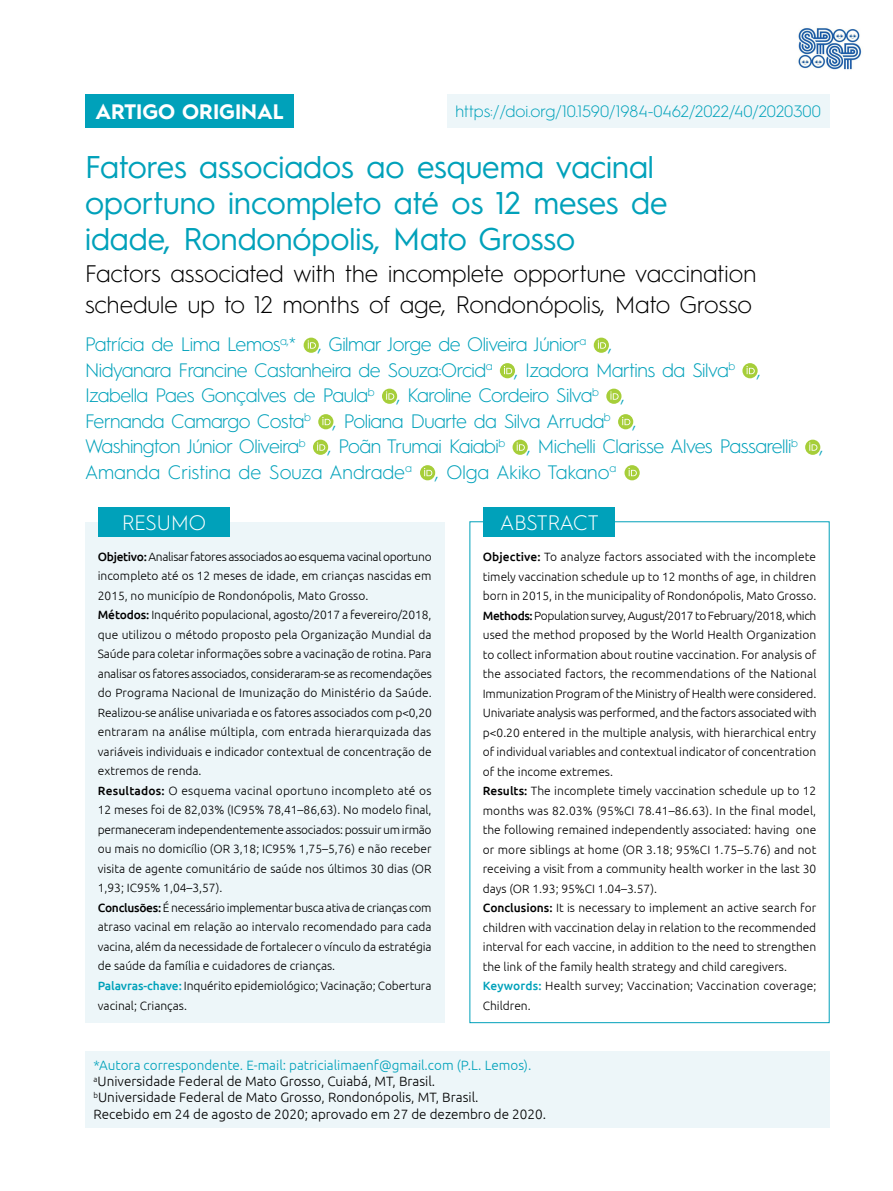
<style>
.page{position:relative;width:893px;height:1191px;background:#fff}
.page>*{position:absolute;margin:0;border:0;box-sizing:border-box;transform-origin:0 0}
.t1{font:31.5px/36px "Hurme Geometric Sans 1";color:#00a1ba}
.t2{font:300 24px/31.5px "Hurme Geometric Sans 1";color:#000}
.t3{font:300 21px "Hurme Geometric Sans 1";letter-spacing:-.005em;color:#fff}
.t4{font:700 21px "Hurme Geometric Sans 1";color:#fff}
.t5{font:300 19.5px/25.5px "Hurme Geometric Sans 1";letter-spacing:-.025em;color:#00a1ba}
.t6{font:300 16.5px "Hurme Geometric Sans 1";color:#00a1ba}
.t7{font:300 13.5px/16.2px "Ubuntu";color:#000}
.t8{font:300 12px/19.5px "Ubuntu";color:#000}
.s1{font-weight:500}
.s2{font-weight:500;color:#00a1ba}
.s3{color:#00a1ba}
</style>
<div class="page">
<div style="left:85px;top:522px;width:359px;height:500px;background:#edf6f9"></div>
<div style="left:98px;top:507px;width:132px;height:29px;background:#00a1ba"></div>
<div style="left:483px;top:507px;width:132px;height:29px;background:#00a1ba"></div>
<div style="left:85px;top:1051px;width:744px;height:76px;background:#edf6f9"></div>
<svg style="left:304px;top:337px;width:15px;height:16px"></svg>
<svg style="left:308px;top:340px;width:8px;height:9px"></svg>
<svg style="left:594px;top:337px;width:15px;height:16px"></svg>
<svg style="left:598px;top:340px;width:8px;height:9px"></svg>
<div style="left:500px;top:363px;width:15px;height:15px;background:#a6ce39;border-radius:50%"></div>
<svg style="left:504px;top:366px;width:8px;height:8px"></svg>
<svg style="left:742px;top:363px;width:16px;height:15px"></svg>
<svg style="left:746px;top:366px;width:9px;height:8px"></svg>
<svg style="left:382px;top:388px;width:15px;height:16px"></svg>
<svg style="left:386px;top:391px;width:8px;height:9px"></svg>
<svg style="left:606px;top:388px;width:15px;height:16px"></svg>
<svg style="left:610px;top:391px;width:9px;height:9px"></svg>
<svg style="left:318px;top:414px;width:15px;height:15px"></svg>
<svg style="left:322px;top:417px;width:9px;height:8px"></svg>
<svg style="left:618px;top:414px;width:15px;height:15px"></svg>
<svg style="left:622px;top:417px;width:8px;height:8px"></svg>
<svg style="left:313px;top:439px;width:15px;height:16px"></svg>
<svg style="left:317px;top:442px;width:8px;height:9px"></svg>
<svg style="left:513px;top:439px;width:15px;height:16px"></svg>
<svg style="left:517px;top:442px;width:8px;height:9px"></svg>
<svg style="left:805px;top:439px;width:15px;height:16px"></svg>
<svg style="left:809px;top:442px;width:8px;height:9px"></svg>
<svg style="left:420px;top:465px;width:15px;height:15px"></svg>
<svg style="left:424px;top:468px;width:8px;height:8px"></svg>
<svg style="left:624px;top:465px;width:16px;height:15px"></svg>
<svg style="left:629px;top:468px;width:8px;height:8px"></svg>
<div style="left:85px;top:94px;width:208px;height:33px;background:#00a1ba"></div>
<div style="left:447px;top:94px;width:382px;height:33px;background:#edf6f9"></div>
<img style="left:798px;top:27px;width:64px;height:43px">
<h3 class="t4" style="left:95px;top:97px;width:190px">ARTIGO ORIGINAL</h3>
<h3 class="t6" style="left:455px;top:100px;width:367px">https://doi.org/10.1590/1984-0462/2022/40/2020300</h3>
<h1 class="t1" style="left:85px;top:147px;width:584px">Fatores associados ao esquema vacinal oportuno incompleto até os 12 meses de idade, Rondonópolis, Mato Grosso</h1>
<h2 class="t2" style="left:85px;top:256px;width:673px">Factors associated with the incomplete opportune vaccination schedule up to 12 months of age, Rondonópolis, Mato Grosso</h2>
<p class="t5" style="left:85px;top:330px;width:740px">Patrícia de Lima Lemos<sup>a,</sup>* , Gilmar Jorge de Oliveira Júnior<sup>a</sup> ,<br>Nidyanara Francine Castanheira de Souza:Orcid<sup>a</sup> , Izadora Martins da Silva<sup>b</sup> , Izabella Paes Gonçalves de Paula<sup>b</sup> , Karoline Cordeiro Silva<sup>b</sup> ,<br>Fernanda Camargo Costa<sup>b</sup> , Poliana Duarte da Silva Arruda<sup>b</sup> ,<br>Washington Júnior Oliveira<sup>b</sup> , Poãn Trumai Kaiabi<sup>b</sup> , Michelli Clarisse Alves Passarelli<sup>b</sup> , Amanda Cristina de Souza Andrade<sup>a</sup> , Olga Akiko Takano<sup>a</sup></p>
<h3 class="t3" style="left:122px;top:508px;width:85px">RESUMO</h3>
<h3 class="t3" style="left:500px;top:508px;width:100px">ABSTRACT</h3>
<p class="t8" style="left:98px;top:546px;width:336px"><span class="s1">Objetivo:</span> Analisar fatores associados ao esquema vacinal oportuno incompleto até os 12 meses de idade, em crianças nascidas em 2015, no município de Rondonópolis, Mato Grosso.<br><span class="s1">Métodos:</span> Inquérito populacional, agosto/2017 a fevereiro/2018, que utilizou o método proposto pela Organização Mundial da Saúde para coletar informações sobre a vacinação de rotina. Para analisar os fatores associados, consideraram-se as recomendações do Programa Nacional de Imunização do Ministério da Saúde.<br>Realizou-se análise univariada e os fatores associados com p&lt;0,20 entraram na análise múltipla, com entrada hierarquizada das variáveis individuais e indicador contextual de concentração de extremos de renda.<br><span class="s1">Resultados:</span> O esquema vacinal oportuno incompleto até os 12 meses foi de 82,03% (IC95% 78,41–86,63). No modelo final, permaneceram independentemente associados: possuir um irmão ou mais no domicílio (OR 3,18; IC95% 1,75–5,76) e não receber visita de agente comunitário de saúde nos últimos 30 dias (OR 1,93; IC95% 1,04–3,57).<br><span class="s1">Conclusões:</span> É necessário implementar busca ativa de crianças com atraso vacinal em relação ao intervalo recomendado para cada vacina, além da necessidade de fortalecer o vínculo da estratégia de saúde da família e cuidadores de crianças.<br><span class="s2">Palavras-chave:</span> Inquérito epidemiológico; Vacinação; Cobertura vacinal; Crianças.</p>
<p class="t8" style="left:483px;top:547px;width:335px"><span class="s1">Objective:</span> To analyze factors associated with the incomplete timely vaccination schedule up to 12 months of age, in children born in 2015, in the municipality of Rondonópolis, Mato Grosso.<br><span class="s1">Methods:</span> Population survey, August/2017 to February/2018, which used the method proposed by the World Health Organization to collect information about routine vaccination. For analysis of the associated factors, the recommendations of the National Immunization Program of the Ministry of Health were considered.<br>Univariate analysis was performed, and the factors associated with p&lt;0.20 entered in the multiple analysis, with hierarchical entry of individual variables and contextual indicator of concentration of the income extremes.<br><span class="s1">Results:</span> The incomplete timely vaccination schedule up to 12 months was 82.03% (95%CI 78.41–86.63). In the final model, the following remained independently associated: having one or more siblings at home (OR 3.18; 95%CI 1.75–5.76) and not receiving a visit from a community health worker in the last 30 days (OR 1.93; 95%CI 1.04–3.57).<br><span class="s1">Conclusions:</span> It is necessary to implement an active search for children with vaccination delay in relation to the recommended interval for each vaccine, in addition to the need to strengthen the link of the family health strategy and child caregivers.<br><span class="s2">Keywords:</span> Health survey; Vaccination; Vaccination coverage; Children.</p>
<p class="t7" style="left:94px;top:1056px;width:454px"><span class="s3">*Autora correspondente. E-mail: patricialimaenf@gmail.com (P.L. Lemos). </span><sup>a</sup>Universidade Federal de Mato Grosso, Cuiabá, MT, Brasil.<br><sup>b</sup>Universidade Federal de Mato Grosso, Rondonópolis, MT, Brasil.<br>Recebido em 24 de agosto de 2020; aprovado em 27 de dezembro de 2020.</p>
</div>
